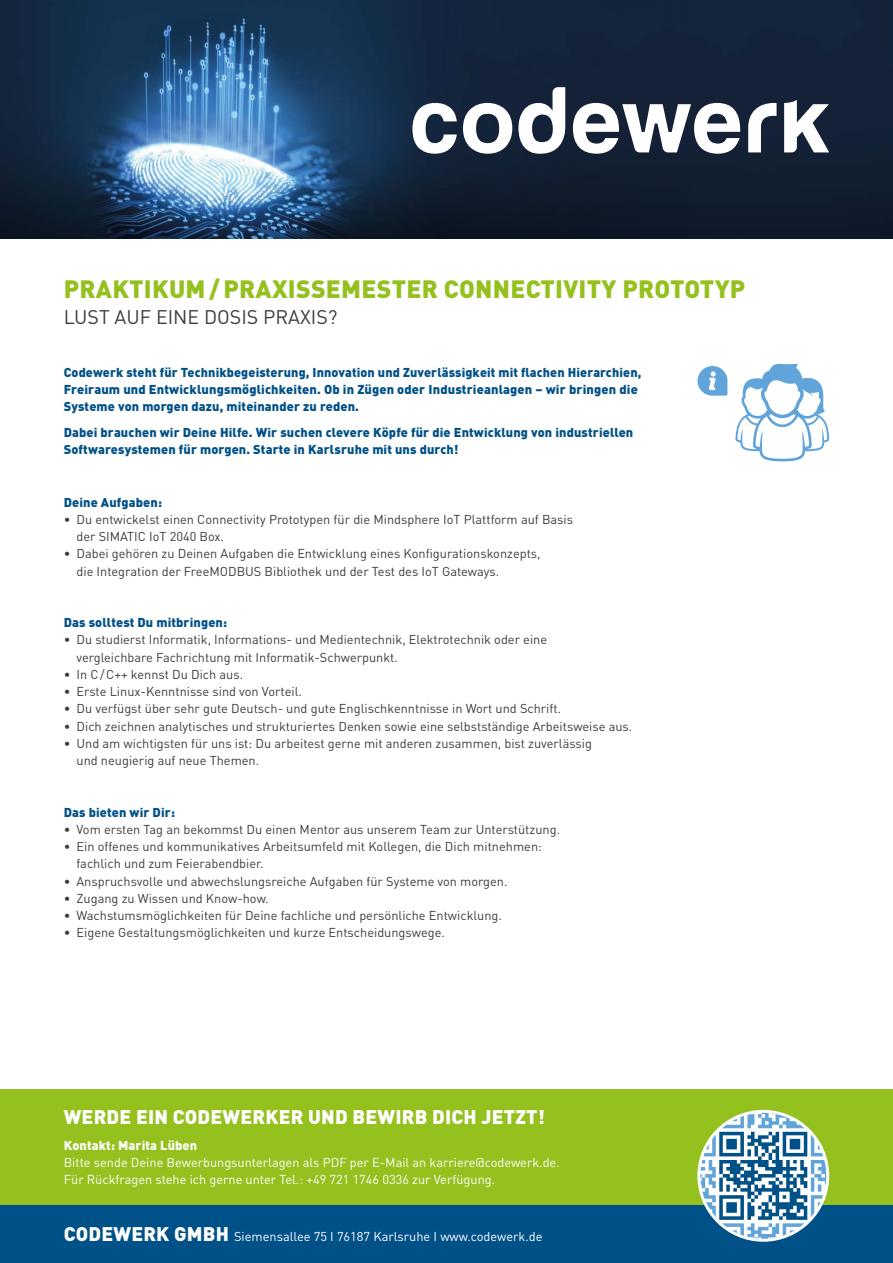
<style>
.page{position:relative;width:893px;height:1263px;background:#fff}
.page>*{position:absolute;margin:0;border:0;box-sizing:border-box;transform-origin:0 0}
.t1{font:900 24.75px "DIN";letter-spacing:.01em;color:#95c11f}
.t2{font:900 19.5px "DIN";letter-spacing:.01em;color:#fff}
.t3{font:19.5px "DIN";color:#3c3c3b}
.t4{font:12.75px/17.2px "DIN";color:#3c3c3b}
.t5{font:900 12.75px/17.2px "DIN";letter-spacing:.01em;color:#005187}
.t6{font:12.75px/17.2px "DIN";color:#fff}
.t7{font:900 12.75px "DIN";letter-spacing:.01em;color:#fff}
.s1{font-weight:900;font-size:19.5px}
</style>
<div class="page">
<img style="left:0;top:0;width:426px;height:238px">
<img style="left:426px;top:0;width:467px;height:238px">
<svg style="left:518px;top:87px;width:49px;height:68px"></svg>
<svg style="left:412px;top:103px;width:45px;height:51px"></svg>
<svg style="left:463px;top:103px;width:49px;height:51px"></svg>
<svg style="left:748px;top:103px;width:28px;height:49px"></svg>
<svg style="left:784px;top:100px;width:45px;height:52px"></svg>
<svg style="left:573px;top:103px;width:167px;height:51px"></svg>
<div style="left:0;top:1089px;width:893px;height:116px;background:#95c11f"></div>
<div style="left:0;top:1205px;width:893px;height:58px;background:#005187"></div>
<svg style="left:700px;top:1112px;width:127px;height:127px"></svg>
<div style="left:697px;top:1110px;width:132px;height:132px;border:3px solid #fff;border-radius:50%"></div>
<svg style="left:697px;top:366px;width:30px;height:30px"></svg>
<svg style="left:735px;top:364px;width:94px;height:97px"></svg>
<h1 class="t1" style="left:64px;top:273px;width:683px">PRAKTIKUM /PRAXISSEMESTER CONNECTIVITY PROTOTYP</h1>
<h2 class="t3" style="left:64px;top:305px;width:275px">LUST AUF EINE DOSIS PRAXIS?</h2>
<p class="t5" style="left:64px;top:363px;width:579px">Codewerk steht für Technikbegeisterung, Innovation und Zuverlässigkeit mit flachen Hierarchien,<br>Freiraum und Entwicklungsmöglichkeiten. Ob in Zügen oder Industrieanlagen – wir bringen die<br>Systeme von morgen dazu, miteinander zu reden.</p>
<p class="t5" style="left:64px;top:423px;width:571px">Dabei brauchen wir Deine Hilfe. Wir suchen clevere Köpfe für die Entwicklung von industriellen<br>Softwaresystemen für morgen. Starte in Karlsruhe mit uns durch!</p>
<p class="t5" style="left:64px;top:493px;width:100px">Deine Aufgaben:</p>
<p class="t4" style="left:77px;top:510px;width:498px;text-indent:-13px">• Du entwickelst einen Connectivity Prototypen für die Mindsphere IoT Plattform auf Basis der SIMATIC IoT 2040 Box.</p>
<p class="t4" style="left:77px;top:545px;width:466px;text-indent:-13px">• Dabei gehören zu Deinen Aufgaben die Entwicklung eines Konfigurationskonzepts, die Integration der FreeMODBUS Bibliothek und der Test des IoT Gateways.</p>
<p class="t5" style="left:64px;top:613px;width:165px">Das solltest Du mitbringen:</p>
<p class="t4" style="left:77px;top:631px;width:472px;text-indent:-13px">• Du studierst Informatik, Informations- und Medientechnik, Elektrotechnik oder eine vergleichbare Fachrichtung mit Informatik-Schwerpunkt.</p>
<p class="t4" style="left:64px;top:665px;width:181px">• In C/C++ kennst Du Dich aus.</p>
<p class="t4" style="left:64px;top:683px;width:240px">• Erste Linux-Kenntnisse sind von Vorteil.</p>
<p class="t4" style="left:64px;top:700px;width:499px">• Du verfügst über sehr gute Deutsch- und gute Englischkenntnisse in Wort und Schrift.</p>
<p class="t4" style="left:64px;top:717px;width:570px">• Dich zeichnen analytisches und strukturiertes Denken sowie eine selbstständige Arbeitsweise aus.</p>
<p class="t4" style="left:77px;top:734px;width:517px;text-indent:-13px">• Und am wichtigsten für uns ist: Du arbeitest gerne mit anderen zusammen, bist zuverlässig und neugierig auf neue Themen.</p>
<p class="t5" style="left:64px;top:803px;width:113px">Das bieten wir Dir:</p>
<p class="t4" style="left:64px;top:820px;width:498px">• Vom ersten Tag an bekommst Du einen Mentor aus unserem Team zur Unterstützung.</p>
<p class="t4" style="left:77px;top:838px;width:467px;text-indent:-13px">• Ein offenes und kommunikatives Arbeitsumfeld mit Kollegen, die Dich mitnehmen: fachlich und zum Feierabendbier.</p>
<p class="t4" style="left:64px;top:872px;width:445px">• Anspruchsvolle und abwechslungsreiche Aufgaben für Systeme von morgen.</p>
<p class="t4" style="left:64px;top:889px;width:206px">• Zugang zu Wissen und Know-how.</p>
<p class="t4" style="left:64px;top:907px;width:440px">• Wachstumsmöglichkeiten für Deine fachliche und persönliche Entwicklung.</p>
<p class="t4" style="left:64px;top:924px;width:383px">• Eigene Gestaltungsmöglichkeiten und kurze Entscheidungswege.</p>
<h2 class="t2" style="left:64px;top:1104px;width:483px">WERDE EIN CODEWERKER UND BEWIRB DICH JETZT!</h2>
<p class="t7" style="left:64px;top:1136px;width:135px">Kontakt: Marita Lüben</p>
<p class="t6" style="left:64px;top:1153px;width:498px">Bitte sende Deine Bewerbungsunterlagen als PDF per E-Mail an karriere@codewerk.de.<br>Für Rückfragen stehe ich gerne unter Tel.: +49 721 1746 0336 zur Verfügung.</p>
<p class="t6" style="left:64px;top:1228px;width:480px"><span class="s1">CODEWERK GMBH</span> Siemensallee 75 I 76187 Karlsruhe I www.codewerk.de</p>
</div>
